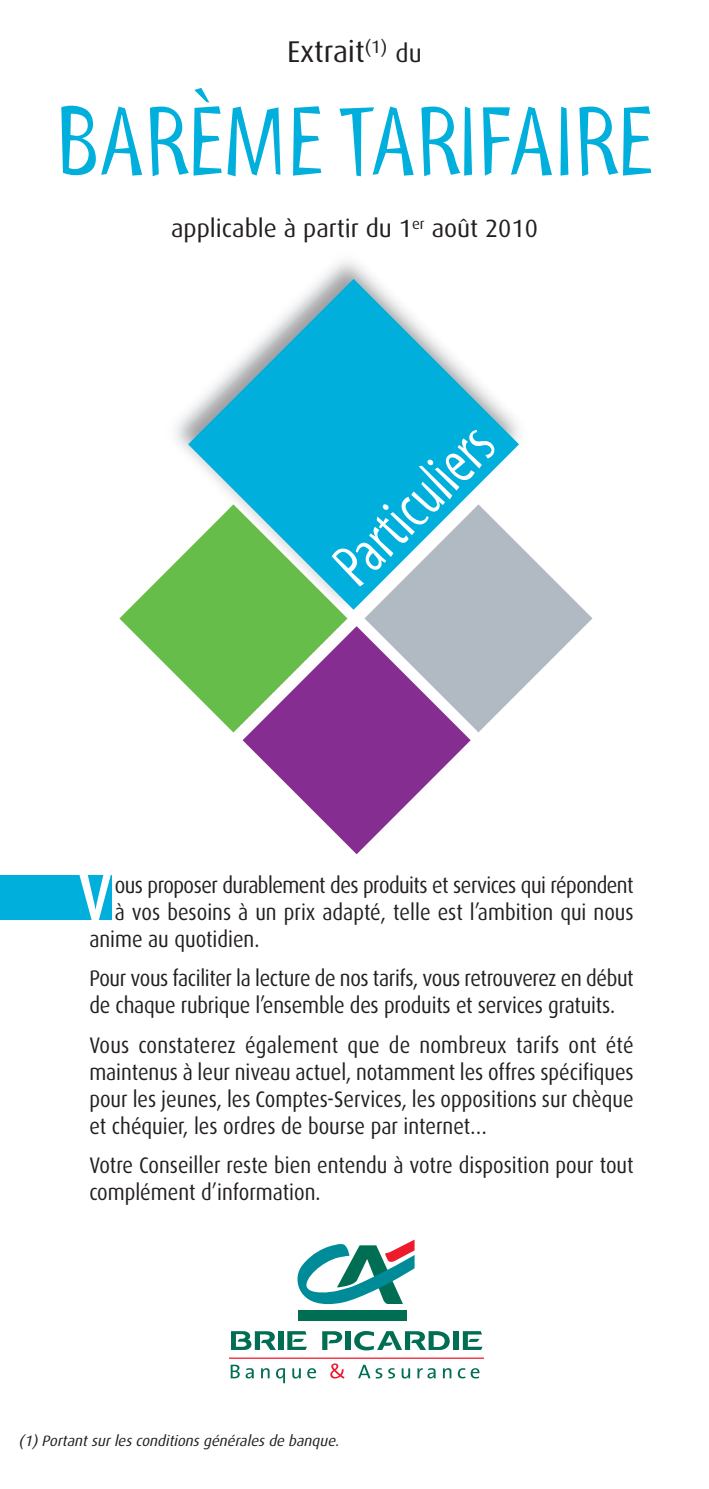
<style>
.page{position:relative;width:709px;height:1489px;background:#fff}
.page>*{position:absolute;margin:0;border:0;box-sizing:border-box;transform-origin:0 0}
.t1{font:100px "Myriad Tilt";color:#00afdc}
.t2{font:500 69.25px "Dax";color:#fff;scale:.9 1}
.t3{font:62.5px "Myriad Tilt";color:#fff;scale:.9 1}
.t4{font:30px "Dax";color:#231f20}
.t5{font:25px "Dax";color:#231f20}
.t6{font:22.5px/27px "Dax";letter-spacing:-.01em;color:#231f20;scale:.9 1}
.t7{font:italic 15px "Dax";color:#231f20}
.s1{font-size:25px}
</style>
<div class="page">
<svg style="left:119px;top:587px;width:124px;height:145px;fill:#67bd4a"></svg>
<svg style="left:470px;top:569px;width:122px;height:163px;fill:#b1bac3"></svg>
<svg style="left:243px;top:627px;width:227px;height:227px"></svg>
<img style="left:151px;top:261px;width:392px;height:366px">
<div style="left:229px;top:609px;width:118px;height:14px;background:#67bd4a"></div>
<svg style="left:188px;top:279px;width:331px;height:330px"></svg>
<div style="left:0;top:874px;width:111px;height:45px;background:#00afdc"></div>
<svg style="left:297px;top:1240px;width:117px;height:65px"></svg>
<div style="left:297px;top:1309px;width:109px;height:11px;background:#006e53"></div>
<svg style="left:231px;top:1364px;width:23px;height:14px"></svg>
<svg style="left:261px;top:1368px;width:8px;height:10px"></svg>
<svg style="left:276px;top:1368px;width:9px;height:15px"></svg>
<svg style="left:292px;top:1368px;width:9px;height:10px"></svg>
<svg style="left:307px;top:1368px;width:9px;height:10px"></svg>
<svg style="left:330px;top:1363px;width:14px;height:15px"></svg>
<svg style="left:358px;top:1364px;width:24px;height:14px"></svg>
<svg style="left:388px;top:1368px;width:7px;height:10px"></svg>
<svg style="left:401px;top:1368px;width:9px;height:10px"></svg>
<svg style="left:417px;top:1368px;width:18px;height:10px"></svg>
<svg style="left:443px;top:1368px;width:8px;height:10px"></svg>
<svg style="left:458px;top:1368px;width:21px;height:10px"></svg>
<hr style="left:229px;top:1357px;width:254px;height:1px;background:#ee1b2c">
<svg style="left:231px;top:1331px;width:45px;height:18px"></svg>
<div style="left:278px;top:1330px;width:5px;height:19px;background:#006e53"></div>
<svg style="left:287px;top:1331px;width:20px;height:18px"></svg>
<svg style="left:322px;top:1331px;width:20px;height:18px"></svg>
<div style="left:345px;top:1330px;width:5px;height:19px;background:#006e53"></div>
<svg style="left:354px;top:1331px;width:96px;height:19px"></svg>
<div style="left:453px;top:1330px;width:6px;height:19px;background:#006e53"></div>
<svg style="left:463px;top:1331px;width:19px;height:18px"></svg>
<h3 class="t4" style="left:287px;top:39px;width:136px">Extrait<sup>(1)</sup> <span class="s1">du</span></h3>
<h1 class="t1" style="left:56px;top:105px;width:598px">BARÈMETARIFAIRE</h1>
<p class="t5" style="left:171px;top:218px;width:368px">applicable à partir du 1<sup>er</sup> août 2010</p>
<h3 class="t3" style="left:327px;top:558px;width:222px;rotate:-45deg">Particuliers</h3>
<h2 class="t2" style="left:78px;top:866px;width:40px">V</h2>
<p class="t6" style="left:115px;top:872px;width:578px">ous proposer durablement des produits et services qui répondent</p>
<p class="t6" style="left:115px;top:899px;width:578px">à vos besoins à un prix adapté, telle est l’ambition qui nous</p>
<p class="t6" style="left:89px;top:926px;width:190px">anime au quotidien.</p>
<p class="t6" style="left:89px;top:966px;width:606px">Pour vous faciliter la lecture de nos tarifs, vous retrouverez en début de chaque rubrique l’ensemble des produits et services gratuits.</p>
<p class="t6" style="left:89px;top:1032px;width:606px;text-align:justify">Vous constaterez également que de nombreux tarifs ont été maintenus à leur niveau actuel, notamment les offres spécifiques pour les jeunes, les Comptes-Services, les oppositions sur chèque et chéquier, les ordres de bourse par internet…</p>
<p class="t6" style="left:89px;top:1153px;width:606px">Votre Conseiller reste bien entendu à votre disposition pour tout complément d’information.</p>
<p class="t7" style="left:19px;top:1433px;width:325px">(1) Portant sur les conditions générales de banque.</p>
</div>
